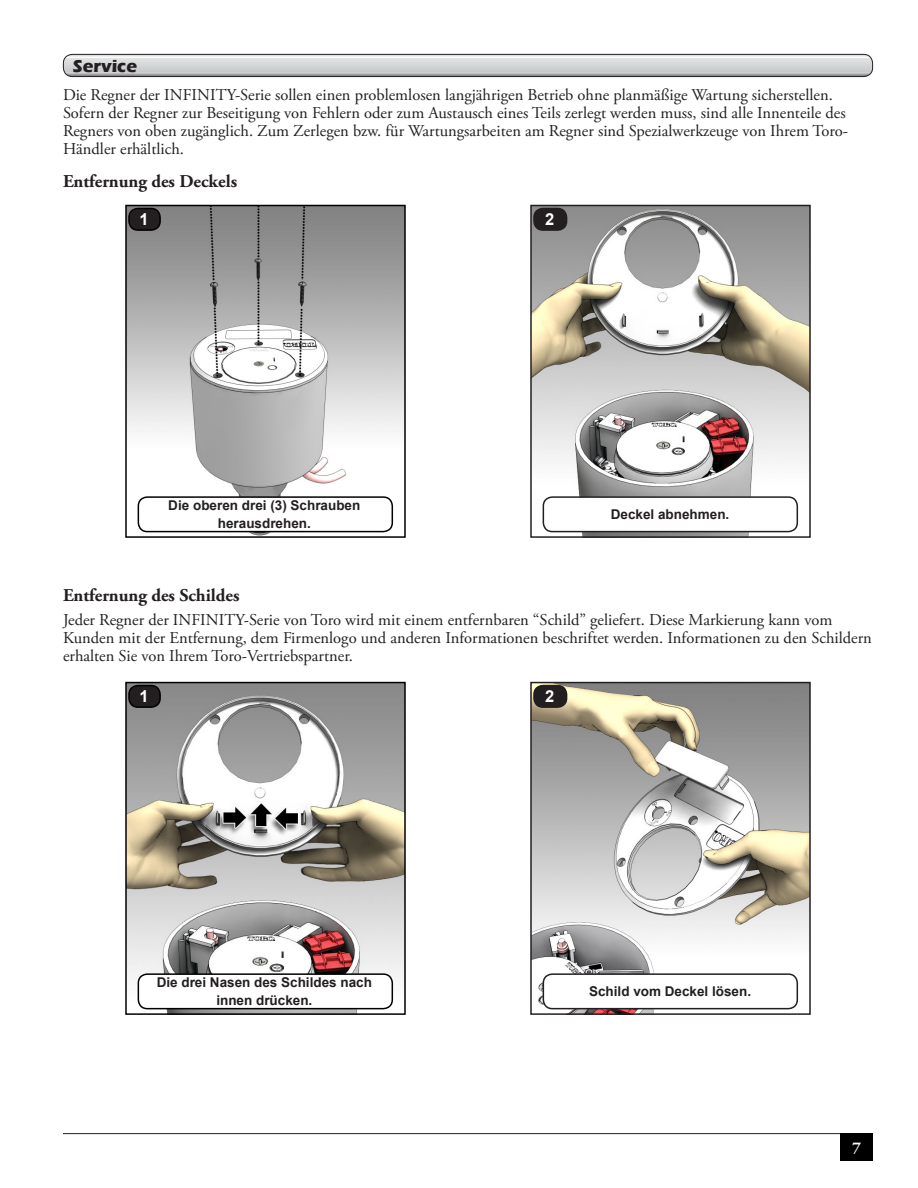
<style>
.page{position:relative;width:918px;height:1188px;background:#fff}
.page>*{position:absolute;margin:0;border:0;box-sizing:border-box;transform-origin:0 0}
.Section_Header{font:700 18px "Adobe Garamond Pro";color:#231f20}
.t1{font:700 18px "Eras ITC";color:#231f20}
.t2{font:16.5px/18px "Adobe Garamond Pro";color:#231f20}
.t3{font:700 16.5px "Arial";color:#fff}
.t4{font:700 16.5px "Adobe Garamond Pro";color:#fff}
.t5{font:700 13.5px/18px "Arial";color:#231f20;text-align:center}
</style>
<div class="page">
<hr style="left:63px;top:1133px;width:810px;height:1px;background:#231f20">
<div style="left:840px;top:1133px;width:33px;height:28px;background:#000"></div>
<svg style="left:63px;top:54px;width:810px;height:23px;background:#d3d4d6"></svg>
<div style="left:63px;top:54px;width:810px;height:23px;border:1px solid #231f20;border-radius:9px"></div>
<img style="left:128px;top:208px;width:275px;height:327px">
<div style="left:125px;top:205px;width:281px;height:333px;border:2px solid #000"></div>
<div style="left:129px;top:208px;width:31px;height:22px;background:#231f20;border-radius:9px"></div>
<div style="left:128px;top:208px;width:33px;height:23px;border:2px solid #000;border-radius:9px"></div>
<div style="left:138px;top:497px;width:254px;height:35px;background:#fff;border-radius:9px"></div>
<div style="left:138px;top:496px;width:255px;height:36px;border:2px solid #000;border-radius:9px"></div>
<img style="left:533px;top:208px;width:275px;height:327px">
<div style="left:530px;top:205px;width:281px;height:333px;border:2px solid #231f20"></div>
<div style="left:534px;top:208px;width:33px;height:22px;background:#231f20;border-radius:9px"></div>
<div style="left:533px;top:208px;width:34px;height:23px;border:2px solid #231f20;border-radius:9px"></div>
<div style="left:543px;top:497px;width:254px;height:35px;background:#fff;border-radius:9px"></div>
<div style="left:543px;top:496px;width:255px;height:36px;border:2px solid #231f20;border-radius:9px"></div>
<img style="left:128px;top:685px;width:275px;height:327px">
<div style="left:125px;top:682px;width:281px;height:333px;border:2px solid #000"></div>
<div style="left:129px;top:686px;width:31px;height:21px;background:#231f20;border-radius:9px"></div>
<div style="left:128px;top:685px;width:33px;height:23px;border:2px solid #000;border-radius:9px"></div>
<div style="left:138px;top:974px;width:254px;height:35px;background:#fff;border-radius:9px"></div>
<div style="left:138px;top:973px;width:255px;height:36px;border:2px solid #000;border-radius:9px"></div>
<img style="left:533px;top:685px;width:275px;height:327px">
<div style="left:530px;top:682px;width:281px;height:333px;border:2px solid #231f20"></div>
<div style="left:534px;top:686px;width:33px;height:21px;background:#231f20;border-radius:9px"></div>
<div style="left:533px;top:685px;width:34px;height:23px;border:2px solid #231f20;border-radius:9px"></div>
<div style="left:543px;top:974px;width:254px;height:35px;background:#fff;border-radius:9px"></div>
<div style="left:543px;top:973px;width:255px;height:36px;border:2px solid #231f20;border-radius:9px"></div>
<p class="t1" style="left:73px;top:55px;width:66px">Service</p>
<p class="t2" style="left:63px;top:86px;width:787px">Die Regner der INFINITY-Serie sollen einen problemlosen langjährigen Betrieb ohne planmäßige Wartung sicherstellen.<br>Sofern der Regner zur Beseitigung von Fehlern oder zum Austausch eines Teils zerlegt werden muss, sind alle Innenteile des Regners von oben zugänglich. Zum Zerlegen bzw. für Wartungsarbeiten am Regner sind Spezialwerkzeuge von Ihrem Toro-Händler erhältlich.</p>
<p class="Section_Header" style="left:63px;top:171px;width:176px">Entfernung des Deckels</p>
<p class="t3" style="left:139px;top:209px;width:11px">1</p>
<p class="t3" style="left:545px;top:209px;width:11px">2</p>
<p class="t5" style="left:168px;top:497px;width:194px">Die oberen drei (3) Schrauben herausdrehen.</p>
<p class="t5" style="left:611px;top:506px;width:120px">Deckel abnehmen.</p>
<p class="Section_Header" style="left:63px;top:585px;width:178px">Entfernung des Schildes</p>
<p class="t2" style="left:63px;top:611px;width:810px">Jeder Regner der INFINITY-Serie von Toro wird mit einem entfernbaren “Schild” geliefert. Diese Markierung kann vom<br>Kunden mit der Entfernung, dem Firmenlogo und anderen Informationen beschriftet werden. Informationen zu den Schildern erhalten Sie von Ihrem Toro-Vertriebspartner.</p>
<p class="t3" style="left:139px;top:686px;width:11px">1</p>
<p class="t3" style="left:545px;top:686px;width:11px">2</p>
<p class="t5" style="left:157px;top:974px;width:217px">Die drei Nasen des Schildes nach innen drücken.</p>
<p class="t5" style="left:589px;top:983px;width:164px">Schild vom Deckel lösen.</p>
<p class="t4" style="left:852px;top:1138px;width:10px">7</p>
</div>
